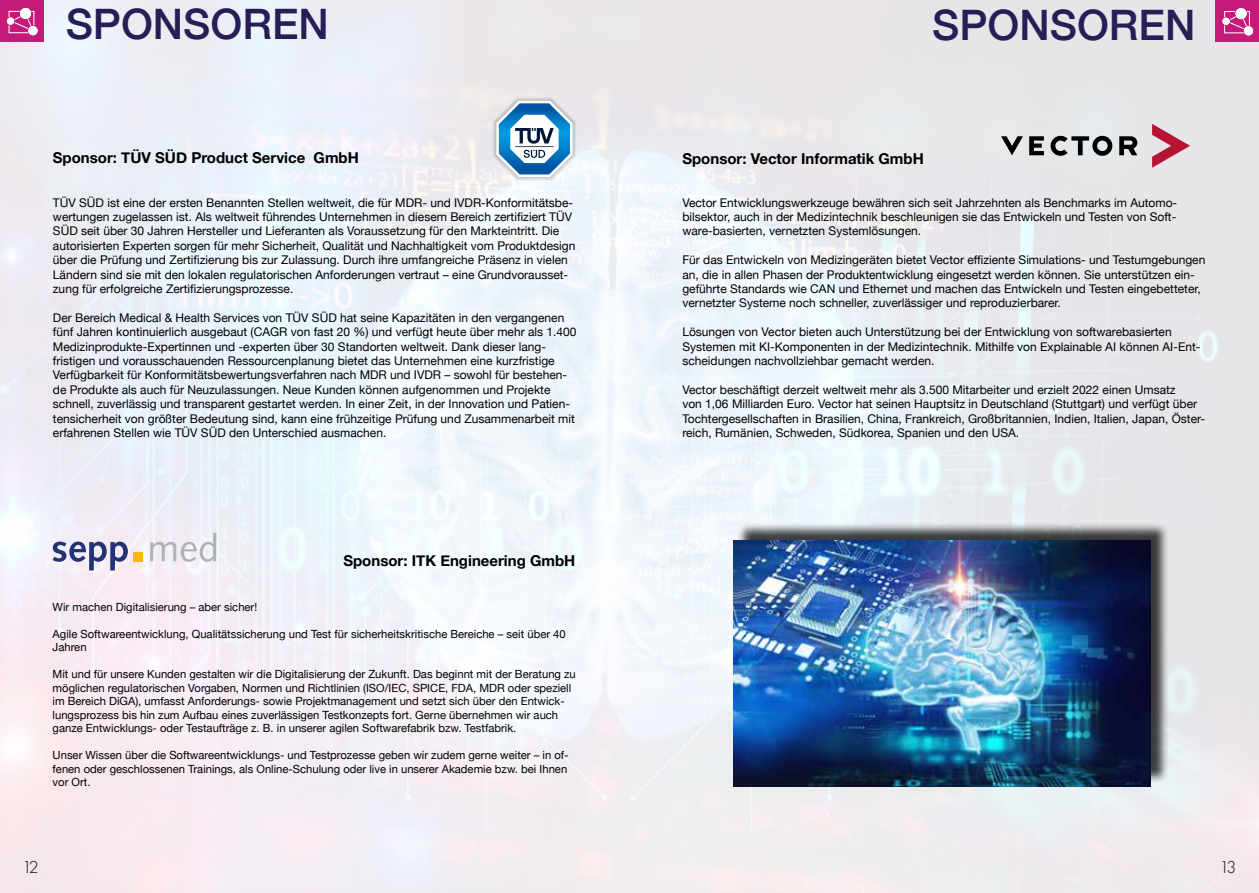
<style>
.page{position:relative;width:1259px;height:893px;background:#fff}
.page>*{position:absolute;margin:0;border:0;box-sizing:border-box;transform-origin:0 0}
.t1{font:500 42px "Helvetica Neue";color:#261e55}
.t2{font:300 18px "Futura PT";color:#000}
.t3{font:700 15px "Helvetica Neue";color:#000}
.t4{font:12px/14.4px "Helvetica Neue";color:#000}
.t5{font:11.25px/13.5px "Helvetica Neue";color:#000}
</style>
<div class="page">
<img style="left:0;top:0;width:1259px;height:893px">
<svg style="left:1152px;top:124px;width:38px;height:44px;background:#d496a4"></svg>
<svg style="left:1001px;top:136px;width:22px;height:19px"></svg>
<svg style="left:1050px;top:136px;width:62px;height:20px"></svg>
<svg style="left:1029px;top:136px;width:15px;height:19px"></svg>
<svg style="left:1119px;top:136px;width:18px;height:19px"></svg>
<svg style="left:492px;top:97px;width:84px;height:84px"></svg>
<div style="left:0;top:0;width:43px;height:41px;background:#c51a77"></div>
<svg style="left:7px;top:8px;width:31px;height:27px"></svg>
<div style="left:1215px;top:0;width:44px;height:42px;background:#c51a77"></div>
<svg style="left:1222px;top:8px;width:31px;height:27px"></svg>
<svg style="left:150px;top:533px;width:66px;height:29px"></svg>
<svg style="left:53px;top:542px;width:75px;height:28px"></svg>
<div style="left:133px;top:552px;width:10px;height:9px;background:#f9b903"></div>
<div style="left:736px;top:522px;width:433px;height:262px;background:#000;opacity:.75"></div>
<img style="left:733px;top:541px;width:417px;height:245px">
<h1 class="t1" style="left:66px;top:-10px;width:264px">SPONSOREN</h1>
<h1 class="t1" style="left:932px;top:-9px;width:264px">SPONSOREN</h1>
<p class="t3" style="left:53px;top:146px;width:307px">Sponsor: TÜV SÜD Product Service GmbH</p>
<p class="t4" style="left:53px;top:196px;width:524px">TÜV SÜD ist eine der ersten Benannten Stellen weltweit, die für MDR- und IVDR-Konformitätsbe&shy;wertungen zugelassen ist. Als weltweit führendes Unternehmen in diesem Bereich zertifiziert TÜV SÜD seit über 30 Jahren Hersteller und Lieferanten als Voraussetzung für den Markteintritt. Die autorisierten Experten sorgen für mehr Sicherheit, Qualität und Nachhaltigkeit vom Produktdesign über die Prüfung und Zertifizierung bis zur Zulassung. Durch ihre umfangreiche Präsenz in vielen Ländern sind sie mit den lokalen regulatorischen Anforderungen vertraut – eine Grundvorausset&shy;zung für erfolgreiche Zertifizierungsprozesse.</p>
<p class="t4" style="left:53px;top:311px;width:525px">Der Bereich Medical &amp; Health Services von TÜV SÜD hat seine Kapazitäten in den vergangenen fünf Jahren kontinuierlich ausgebaut (CAGR von fast 20 %) und verfügt heute über mehr als 1.400<br>Medizinprodukte-Expertinnen und -experten über 30 Standorten weltweit. Dank dieser lang&shy;fristigen und vorausschauenden Ressourcenplanung bietet das Unternehmen eine kurzfristige Verfügbarkeit für Konformitätsbewertungsverfahren nach MDR und IVDR – sowohl für bestehen&shy;de Produkte als auch für Neuzulassungen. Neue Kunden können aufgenommen und Projekte schnell, zuverlässig und transparent gestartet werden. In einer Zeit, in der Innovation und Patien&shy;tensicherheit von größter Bedeutung sind, kann eine frühzeitige Prüfung und Zusammenarbeit mit erfahrenen Stellen wie TÜV SÜD den Unterschied ausmachen.</p>
<p class="t3" style="left:343px;top:549px;width:233px">Sponsor: ITK Engineering GmbH</p>
<p class="t5" style="left:53px;top:601px;width:206px">Wir machen Digitalisierung – aber sicher!</p>
<p class="t5" style="left:53px;top:628px;width:514px">Agile Softwareentwicklung, Qualitätssicherung und Test für sicherheitskritische Bereiche – seit über 40<br>Jahren</p>
<p class="t5" style="left:53px;top:668px;width:525px">Mit und für unsere Kunden gestalten wir die Digitalisierung der Zukunft. Das beginnt mit der Beratung zu möglichen regulatorischen Vorgaben, Normen und Richtlinien (ISO/IEC, SPICE, FDA, MDR oder speziell im Bereich DiGA), umfasst Anforderungs- sowie Projektmanagement und setzt sich über den Entwick&shy;lungsprozess bis hin zum Aufbau eines zuverlässigen Testkonzepts fort. Gerne übernehmen wir auch ganze Entwicklungs- oder Testaufträge z. B. in unserer agilen Softwarefabrik bzw. Testfabrik.</p>
<p class="t5" style="left:53px;top:749px;width:517px">Unser Wissen über die Softwareentwicklungs- und Testprozesse geben wir zudem gerne weiter – in of&shy;fenen oder geschlossenen Trainings, als Online-Schulung oder live in unserer Akademie bzw. bei Ihnen vor Ort.</p>
<p class="t3" style="left:682px;top:147px;width:243px">Sponsor: Vector Informatik GmbH</p>
<p class="t4" style="left:682px;top:196px;width:496px;text-align:justify">Vector Entwicklungswerkzeuge bewähren sich seit Jahrzehnten als Benchmarks im Automo&shy;bilsektor, auch in der Medizintechnik beschleunigen sie das Entwickeln und Testen von Soft&shy;ware-basierten, vernetzten Systemlösungen.</p>
<p class="t4" style="left:682px;top:253px;width:524px">Für das Entwickeln von Medizingeräten bietet Vector effiziente Simulations- und Testumgebungen an, die in allen Phasen der Produktentwicklung eingesetzt werden können. Sie unterstützen ein&shy;geführte Standards wie CAN und Ethernet und machen das Entwickeln und Testen eingebetteter, vernetzter Systeme noch schneller, zuverlässiger und reproduzierbarer.</p>
<p class="t4" style="left:682px;top:325px;width:519px">Lösungen von Vector bieten auch Unterstützung bei der Entwicklung von softwarebasierten<br>Systemen mit KI-Komponenten in der Medizintechnik. Mithilfe von Explainable AI können AI-Ent&shy;scheidungen nachvollziehbar gemacht werden.</p>
<p class="t4" style="left:682px;top:383px;width:524px">Vector beschäftigt derzeit weltweit mehr als 3.500 Mitarbeiter und erzielt 2022 einen Umsatz<br>von 1,06 Milliarden Euro. Vector hat seinen Hauptsitz in Deutschland (Stuttgart) und verfügt über Tochtergesellschaften in Brasilien, China, Frankreich, Großbritannien, Indien, Italien, Japan, Öster&shy;reich, Rumänien, Schweden, Südkorea, Spanien und den USA.</p>
<h2 class="t2" style="left:22px;top:856px;width:18px">12</h2>
<h2 class="t2" style="left:1219px;top:856px;width:19px">13</h2>
</div>
